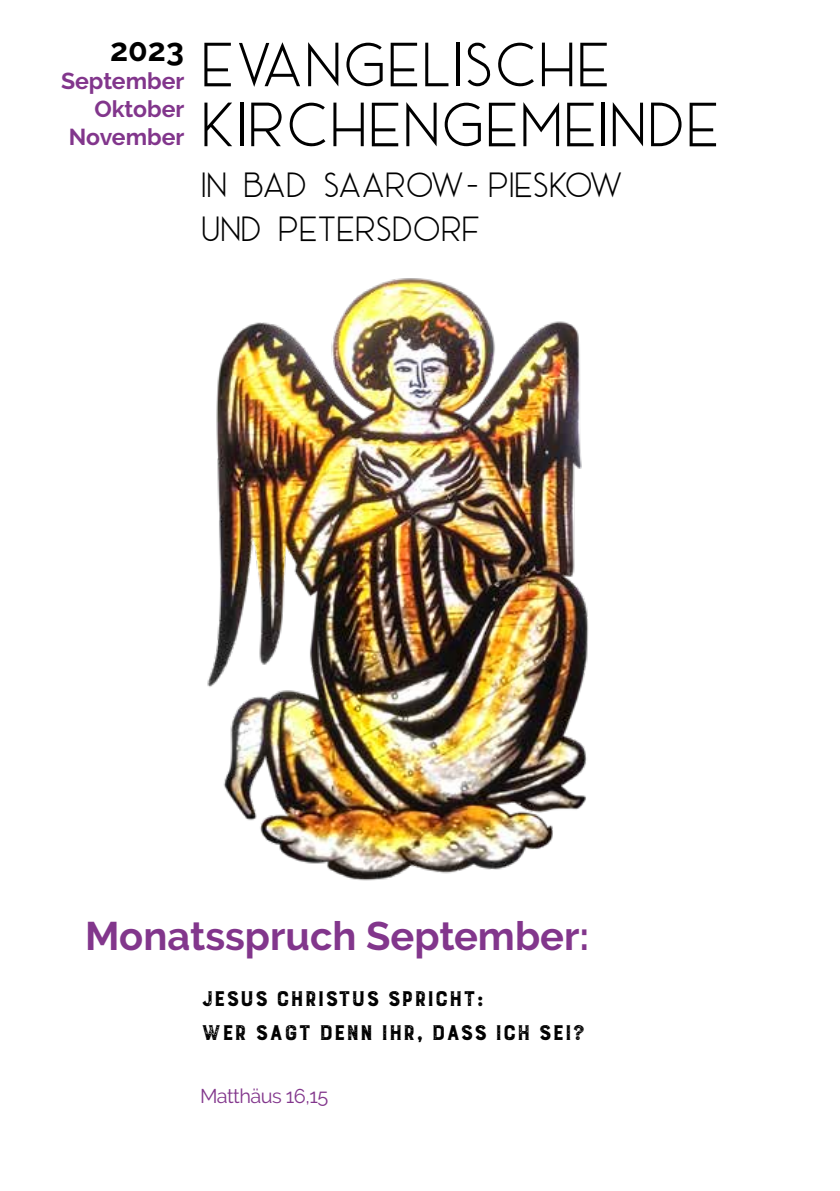
<style>
.page{position:relative;width:840px;height:1191px;background:#fff}
.page>*{position:absolute;margin:0;border:0;box-sizing:border-box;transform-origin:0 0}
.t1{font:64px/60px "Ace Sans Demo";letter-spacing:.025em;color:#000}
.t2{font:700 39.8px "Raleway";color:#82368c}
.t3{font:36px/43.2px "Ace Sans Demo";color:#000}
.t4{font:700 32px "Raleway";color:#000}
.t5{font:700 28px/33.6px "Burford Rustic";letter-spacing:-.025em;color:#000}
.t6{font:700 23px/28px "Raleway";color:#82368c;text-align:right}
.t7{font:19.8px "Raleway";letter-spacing:-.025em;color:#82368c}
</style>
<div class="page">
<img style="left:207px;top:278px;width:382px;height:603px">
<p class="t4" style="left:110px;top:32px;width:75px">2023</p>
<p class="t6" style="left:61px;top:67px;width:125px">September<br>Oktober<br>November</p>
<h1 class="t1" style="left:201px;top:38px;width:519px">EVANGELISCHE<br>KIRCHENGEMEINDE</h1>
<p class="t3" style="left:201px;top:165px;width:423px">IN BAD SAAROW- PIESKOW<br>UND PETERSDORF</p>
<h2 class="t2" style="left:85px;top:913px;width:505px">Monatsspruch September:</h2>
<p class="t5" style="left:200px;top:982px;width:387px">Jesus Christus spricht:<br>Wer sagt denn ihr, dass ich sei?</p>
<p class="t7" style="left:200px;top:1084px;width:130px">Matthäus 16,15</p>
</div>
